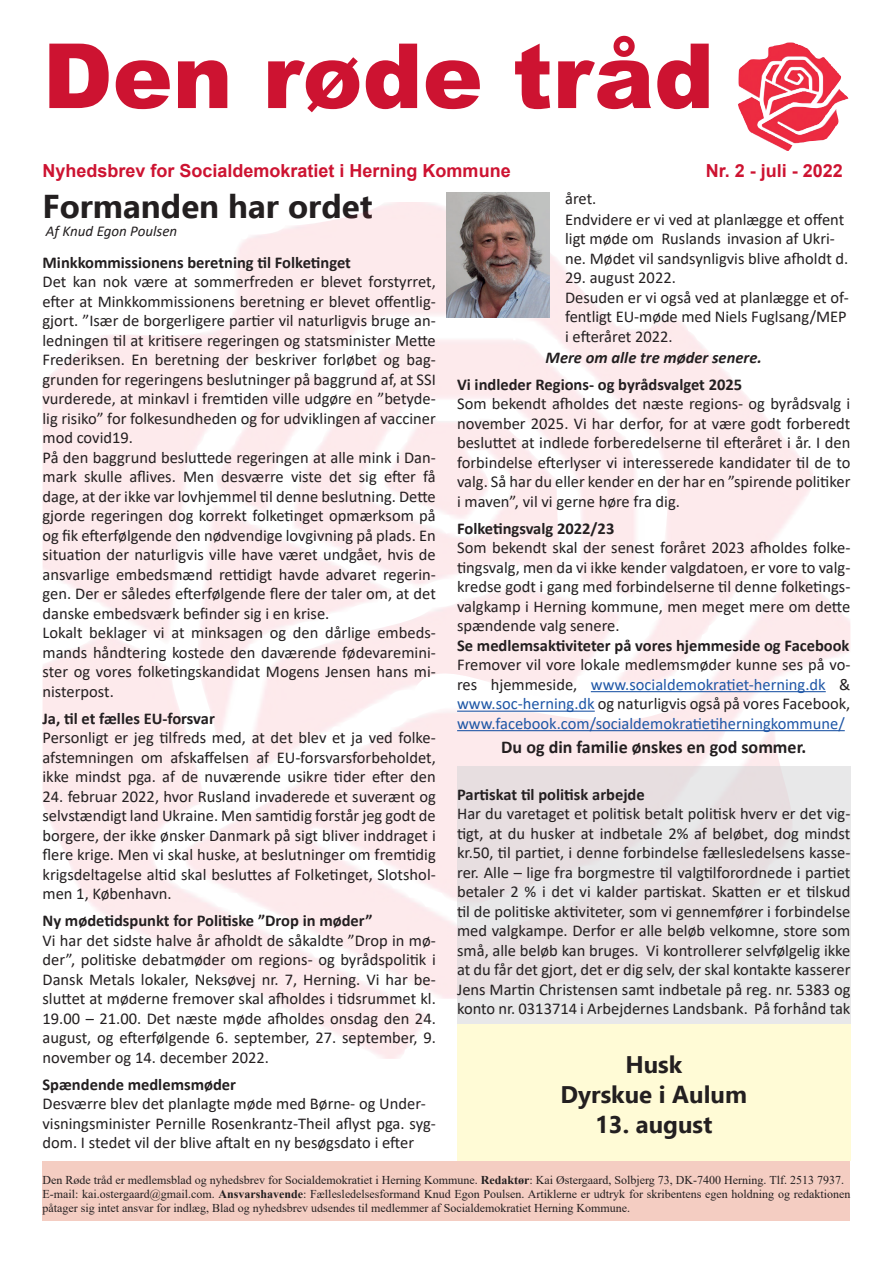
<style>
.page{position:relative;width:893px;height:1263px;background:#fff}
.page>*{position:absolute;margin:0;border:0;box-sizing:border-box;transform-origin:0 0}
.t1{font:900 90px "Arial";color:#cd1331}
.t2{font:700 33px "Ebrima";color:#231f20}
.t3{font:700 24px/30px "Ebrima";color:#231f20;text-align:center}
.t4{font:700 18px "Arial";color:#cd1331}
.t5{font:700 18px "Calibri";color:#231f20}
.t6{font:16.5px/19.5px "Calibri";color:#231f20;text-align:justify}
.t7{font:700 16.5px "Calibri";color:#231f20}
.t8{font:16.5px/19.5px "Calibri";color:#1e56a6;text-align:justify}
.t9{font:italic 700 16.5px "Calibri";color:#231f20}
.t10{font:italic 15px "Calibri";color:#231f20}
.t11{font:12px/14.4px "Times New Roman";color:#231f20}
.s1{color:#231f20}
.s2{font-weight:700}
</style>
<div class="page">
<div style="left:43px;top:1161px;width:807px;height:59px;background:#f4cdc2"></div>
<img style="left:738px;top:43px;width:104px;height:61px">
<img style="left:446px;top:192px;width:104px;height:126px">
<hr style="left:591px;top:691px;width:235px;height:1px;background:#1e56a6">
<hr style="left:457px;top:711px;width:138px;height:1px;background:#1e56a6">
<hr style="left:457px;top:730px;width:388px;height:1px;background:#1e56a6">
<div style="left:457px;top:766px;width:393px;height:259px;background:#e7dee0"></div>
<div style="left:457px;top:1025px;width:393px;height:136px;background:#fffbd6"></div>
<h1 class="t1" style="left:43px;top:11px;width:673px">Den røde tråd</h1>
<p class="t4" style="left:43px;top:158px;width:470px">Nyhedsbrev for Socialdemokratiet i Herning Kommune</p>
<p class="t4" style="left:706px;top:158px;width:138px">Nr. 2 - juli - 2022</p>
<h2 class="t2" style="left:43px;top:180px;width:332px">Formanden har ordet</h2>
<p class="t10" style="left:46px;top:221px;width:133px">Af Knud Egon Poulsen</p>
<p class="t7" style="left:43px;top:250px;width:310px">Minkkommissionens beretning til Folketinget</p>
<p class="t6" style="left:43px;top:271px;width:395px;text-align:left">Det kan nok være at sommerfreden er blevet forstyrret, efter at Minkkommissionens beretning er blevet offentlig&shy;gjort. ”Især de borgerligere partier vil naturligvis bruge an&shy;ledningen til at kritisere regeringen og statsminister Mette Frederiksen. En beretning der beskriver forløbet og bag&shy;grunden for regeringens beslutninger på baggrund af, at SSI vurderede, at minkavl i fremtiden ville udgøre en ”betyde&shy;lig risiko” for folkesundheden og for udviklingen af vacciner mod covid19.<br>På den baggrund besluttede regeringen at alle mink i Dan&shy;mark skulle aflives. Men desværre viste det sig efter få dage, at der ikke var lovhjemmel til denne beslutning. Dette gjorde regeringen dog korrekt folketinget opmærksom på og fik efterfølgende den nødvendige lovgivning på plads. En situation der naturligvis ville have været undgået, hvis de ansvarlige embedsmænd rettidigt havde advaret regerin&shy;gen. Der er således efterfølgende flere der taler om, at det danske embedsværk befinder sig i en krise.<br>Lokalt beklager vi at minksagen og den dårlige embeds&shy;mands håndtering kostede den daværende fødevaremini&shy;ster og vores folketingskandidat Mogens Jensen hans mi&shy;nisterpost.</p>
<p class="t7" style="left:43px;top:706px;width:174px">Ja, til et fælles EU-forsvar</p>
<p class="t6" style="left:43px;top:727px;width:395px">Personligt er jeg tilfreds med, at det blev et ja ved folke&shy;afstemningen om afskaffelsen af EU-forsvarsforbeholdet, ikke mindst pga. af de nuværende usikre tider efter den</p>
<p class="t6" style="left:43px;top:786px;width:395px">24. februar 2022, hvor Rusland invaderede et suverænt og selvstændigt land Ukraine. Men samtidig forstår jeg godt de borgere, der ikke ønsker Danmark på sigt bliver inddraget i flere krige. Men vi skal huske, at beslutninger om fremtidig krigsdeltagelse altid skal besluttes af Folketinget, Slotshol&shy;men 1, København.</p>
<p class="t7" style="left:43px;top:909px;width:332px">Ny mødetidspunkt for Politiske ”Drop in møder”</p>
<p class="t6" style="left:43px;top:930px;width:395px">Vi har det sidste halve år afholdt de såkaldte ”Drop in mø&shy;der”, politiske debatmøder om regions- og byrådspolitik i Dansk Metals lokaler, Neksøvej nr. 7, Herning. Vi har be&shy;sluttet at møderne fremover skal afholdes i tidsrummet kl.<br>19.00 – 21.00. Det næste møde afholdes onsdag den 24. august, og efterfølgende 6. september, 27. september, 9. november og 14. december 2022.</p>
<p class="t7" style="left:43px;top:1072px;width:195px">Spændende medlemsmøder</p>
<p class="t6" style="left:43px;top:1093px;width:395px;text-align:left">Desværre blev det planlagte møde med Børne- og Under&shy;visningsminister Pernille Rosenkrantz-Theil aflyst pga. syg&shy;dom. I stedet vil der blive aftalt en ny besøgsdato i efter</p>
<p class="t6" style="left:565px;top:187px;width:281px;line-height:21px">året.<br>Endvidere er vi ved at planlægge et offent</p>
<p class="t6" style="left:565px;top:229px;width:285px">ligt møde om Ruslands invasion af Ukri&shy;ne. Mødet vil sandsynligvis blive afholdt d.</p>
<p class="t6" style="left:565px;top:268px;width:285px;text-align:left">29. august 2022.<br>Desuden er vi også ved at planlægge et of&shy;fentligt EU-møde med Niels Fuglsang/MEP i efteråret 2022.</p>
<p class="t9" style="left:546px;top:346px;width:218px">Mere om alle tre møder senere.</p>
<p class="t7" style="left:457px;top:373px;width:287px">Vi indleder Regions- og byrådsvalget 2025</p>
<p class="t6" style="left:457px;top:394px;width:395px">Som bekendt afholdes det næste regions- og byrådsvalg i november 2025. Vi har derfor, for at være godt forberedt besluttet at indlede forberedelserne til efteråret i år. I den forbindelse efterlyser vi interesserede kandidater til de to valg. Så har du eller kender en der har en ”spirende politiker i maven”, vil vi gerne høre fra dig.</p>
<p class="t7" style="left:457px;top:517px;width:159px">Folketingsvalg 2022/23</p>
<p class="t6" style="left:457px;top:538px;width:395px">Som bekendt skal der senest foråret 2023 afholdes folke&shy;tingsvalg, men da vi ikke kender valgdatoen, er vore to valg&shy;kredse godt i gang med forbindelserne til denne folketings&shy;valgkamp i Herning kommune, men meget mere om dette spændende valg senere.</p>
<p class="t7" style="left:457px;top:634px;width:394px">Se medlemsaktiviteter på vores hjemmeside og Facebook</p>
<p class="t8" style="left:457px;top:655px;width:395px"><span class="s1">Fremover vil vore lokale medlemsmøder kunne ses på vo&shy;res hjemmeside,</span> www.socialdemokratiet-herning.dk <span class="s1">&amp; </span>www.soc-herning.dk <span class="s1">og naturligvis også på vores Facebook, </span>www.facebook.com/socialdemokratietiherningkommune/</p>
<p class="t5" style="left:501px;top:734px;width:306px">Du og din familie ønskes en god sommer.</p>
<p class="t7" style="left:457px;top:783px;width:189px">Partiskat til politisk arbejde</p>
<p class="t6" style="left:457px;top:804px;width:395px">Har du varetaget et politisk betalt politisk hverv er det vig&shy;tigt, at du husker at indbetale 2% af beløbet, dog mindst kr.50, til partiet, i denne forbindelse fællesledelsens kasse&shy;rer. Alle – lige fra borgmestre til valgtilforordnede i partiet betaler 2 % i det vi kalder partiskat. Skatten er et tilskud til de politiske aktiviteter, som vi gennemfører i forbindelse med valgkampe. Derfor er alle beløb velkomne, store som små, alle beløb kan bruges. Vi kontrollerer selvfølgelig ikke at du får det gjort, det er dig selv, der skal kontakte kasserer Jens Martin Christensen samt indbetale på reg. nr. 5383 og konto nr. 0313714 i Arbejdernes Landsbank. På forhånd tak</p>
<h3 class="t3" style="left:561px;top:1048px;width:188px">Husk<br>Dyrskue i Aulum</h3>
<h3 class="t3" style="left:595px;top:1108px;width:119px">13. august</h3>
<p class="t11" style="left:43px;top:1172px;width:809px">Den Røde tråd er medlemsblad og nyhedsbrev for Socialdemokratiet i Herning Kommune. <span class="s2">Redaktør</span>: Kai Østergaard, Solbjerg 73, DK-7400 Herning. Tlf. 2513 7937.<br>E-mail: kai.ostergaard@gmail.com. <span class="s2">Ansvarshavende</span>: Fællesledelsesformand Knud Egon Poulsen. Artiklerne er udtryk for skribentens egen holdning og redaktionen påtager sig intet ansvar for indlæg, Blad og nyhedsbrev udsendes til medlemmer af Socialdemokratiet Herning Kommune.</p>
</div>
